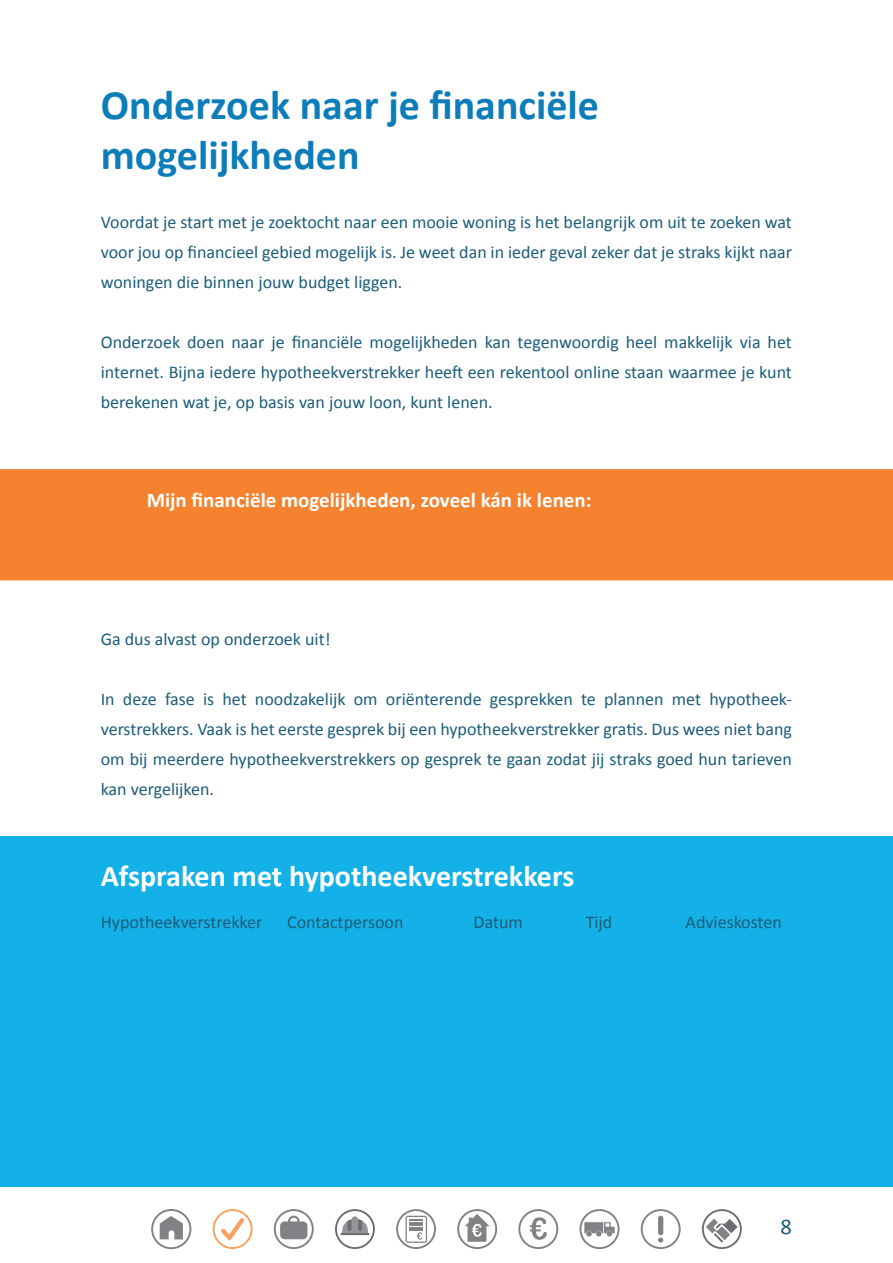
<style>
.page{position:relative;width:893px;height:1263px;background:#fff}
.page>*{position:absolute;margin:0;border:0;box-sizing:border-box;transform-origin:0 0}
.t1{font:700 42px/50.4px "Calibri";color:#0d7dba}
.t2{font:700 30px "Calibri";color:#fff}
.t3{font:22.5px "Calibri";color:#1c5d7a}
.t4{font:700 21px "Calibri";color:#fff}
.t5{font:18px/30px "Calibri";color:#1c5d7a;text-align:justify}
</style>
<div class="page">
<svg style="left:641px;top:1209px;width:40px;height:40px"></svg>
<svg style="left:335px;top:1209px;width:40px;height:40px"></svg>
<svg style="left:702px;top:1209px;width:40px;height:40px"></svg>
<svg style="left:396px;top:1209px;width:40px;height:40px"></svg>
<svg style="left:457px;top:1209px;width:40px;height:40px"></svg>
<svg style="left:518px;top:1209px;width:40px;height:40px"></svg>
<svg style="left:579px;top:1209px;width:40px;height:40px"></svg>
<svg style="left:274px;top:1209px;width:40px;height:40px"></svg>
<svg style="left:151px;top:1209px;width:40px;height:40px"></svg>
<div style="left:0;top:469px;width:893px;height:111px;background:#f5822e"></div>
<div style="left:0;top:836px;width:893px;height:350px;background:#13b1e7"></div>
<svg style="left:213px;top:1209px;width:40px;height:40px"></svg>
<p class="t1" style="left:101px;top:80px;width:500px">Onderzoek naar je financiële mogelijkheden</p>
<p class="t5" style="left:101px;top:206px;width:693px">Voordat je start met je zoektocht naar een mooie woning is het belangrijk om uit te zoeken wat voor jou op financieel gebied mogelijk is. Je weet dan in ieder geval zeker dat je straks kijkt naar woningen die binnen jouw budget liggen.</p>
<p class="t5" style="left:101px;top:326px;width:693px">Onderzoek doen naar je financiële mogelijkheden kan tegenwoordig heel makkelijk via het internet. Bijna iedere hypotheekverstrekker heeft een rekentool online staan waarmee je kunt berekenen wat je, op basis van jouw loon, kunt lenen.</p>
<p class="t4" style="left:147px;top:486px;width:446px">Mijn financiële mogelijkheden, zoveel kán ik lenen:</p>
<p class="t5" style="left:101px;top:623px;width:231px">Ga dus alvast op onderzoek uit!</p>
<p class="t5" style="left:101px;top:683px;width:693px">In deze fase is het noodzakelijk om oriënterende gesprekken te plannen met hypotheek&shy;verstrekkers. Vaak is het eerste gesprek bij een hypotheekverstrekker gratis. Dus wees niet bang om bij meerdere hypotheekverstrekkers op gesprek te gaan zodat jij straks goed hun tarieven kan vergelijken.</p>
<p class="t2" style="left:101px;top:857px;width:475px">Afspraken met hypotheekverstrekkers</p>
<p class="t5" style="left:101px;top:906px;width:163px">Hypotheekverstrekker</p>
<p class="t5" style="left:287px;top:906px;width:118px">Contactpersoon</p>
<p class="t5" style="left:474px;top:906px;width:51px">Datum</p>
<p class="t5" style="left:586px;top:906px;width:28px">Tijd</p>
<p class="t5" style="left:686px;top:906px;width:98px">Advieskosten</p>
<p class="t3" style="left:781px;top:1212px;width:13px">8</p>
</div>
